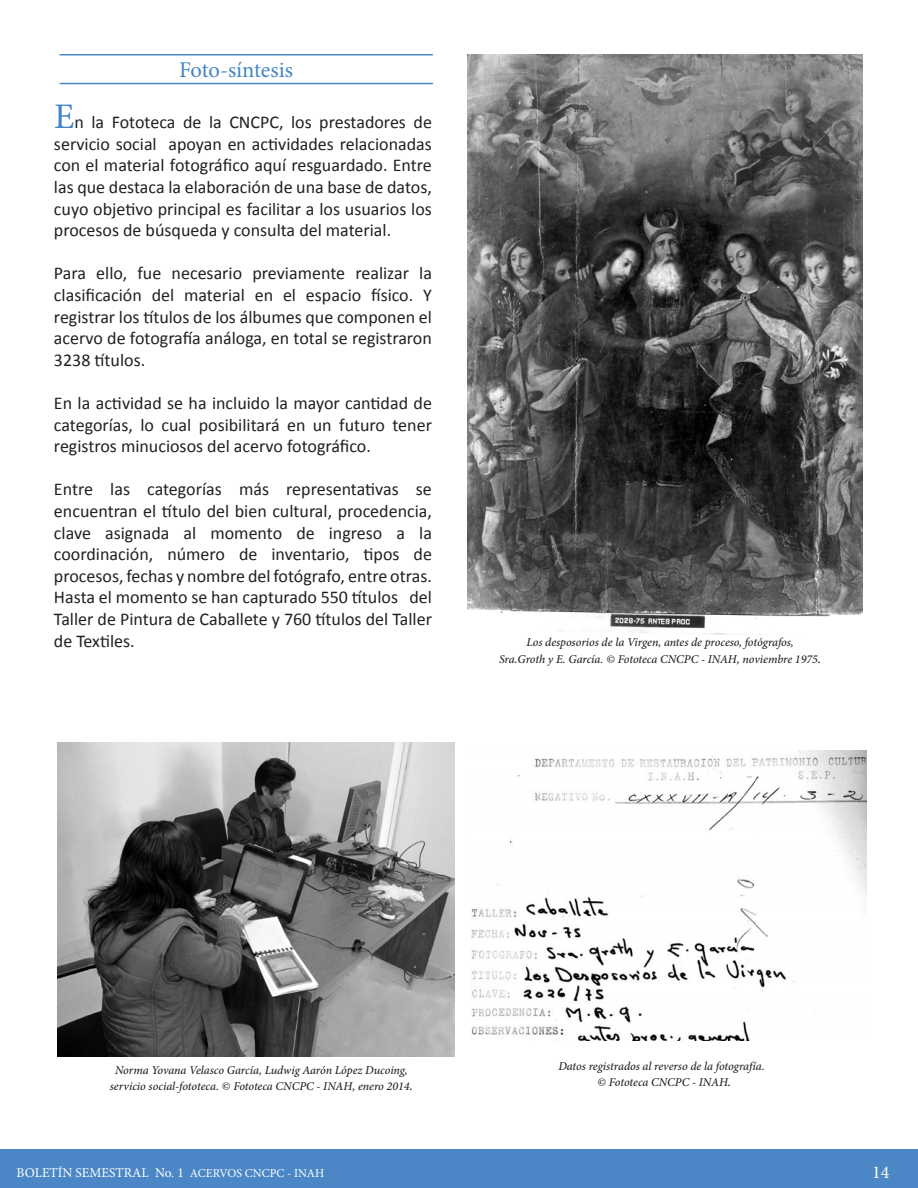
<style>
.page{position:relative;width:918px;height:1188px;background:#fff}
.page>*{position:absolute;margin:0;border:0;box-sizing:border-box;transform-origin:0 0}
.t1{font:22.5px "Minion Pro";letter-spacing:-.005em;color:#4485c6}
.t2{font:18px/21.6px "Calibri";color:#231f20;text-align:justify}
.t3{font:18px "Minion Pro";color:#fff}
.t4{font:13.5px "Minion Pro Regular 2";color:#fff}
.t5{font:italic 500 12px "Minion Pro";letter-spacing:-.005em;color:#231f20}
.s1{font-family:"Minion Pro";font-size:36px;color:#4485c6}
.s2{font-family:"Calibri 2"}
.s3{font-size:13.5px}
.s4{font-size:12px}
</style>
<div class="page">
<div style="left:0;top:1149px;width:918px;height:39px;background:#4b86c6"></div>
<hr style="left:60px;top:83px;width:373px;height:1px;background:#4b86c6">
<hr style="left:60px;top:54px;width:373px;height:2px;background:#4b86c6">
<img style="left:58px;top:743px;width:396px;height:314px">
<img style="left:468px;top:54px;width:395px;height:581px">
<img style="left:471px;top:750px;width:395px;height:290px">
<p class="t1" style="left:179px;top:55px;width:115px">Foto-síntesis</p>
<p class="t2" style="left:54px;top:111px;width:379px"><span class="s1">E</span><span class="s2">n la Fototeca de la CNCPC, los prestadores de </span>servicio social apoyan en actividades relacionadas con el material fotográfico aquí resguardado. Entre las que destaca la elaboración de una base de datos, cuyo objetivo principal es facilitar a los usuarios los procesos de búsqueda y consulta del material.</p>
<p class="t2" style="left:54px;top:263px;width:379px">Para ello, fue necesario previamente realizar la clasificación del material en el espacio físico. Y registrar los títulos de los álbumes que componen el acervo de fotografía análoga, en total se registraron 3238 títulos.</p>
<p class="t2" style="left:54px;top:392px;width:379px">En la actividad se ha incluido la mayor cantidad de categorías, lo cual posibilitará en un futuro tener registros minuciosos del acervo fotográfico.</p>
<p class="t2" style="left:54px;top:479px;width:380px">Entre las categorías más representativas se encuentran el título del bien cultural, procedencia, <span class="s2">clave asignada al momento de ingreso a la </span>coordinación, número de inventario, tipos de procesos, fechas y nombre del fotógrafo, entre otras.<br>Hasta el momento se han capturado 550 títulos del Taller de Pintura de Caballete y 760 títulos del Taller de Textiles.</p>
<p class="t5" style="left:526px;top:634px;width:269px">Los desposorios de la Virgen, antes de proceso, fotógrafos,</p>
<p class="t5" style="left:499px;top:651px;width:324px">Sra.Groth y E. García. © Fototeca CNCPC - INAH, noviembre 1975<span class="s3">.</span></p>
<p class="t5" style="left:115px;top:1062px;width:294px">Norma Yovana Velasco García, Ludwig Aarón López Ducoing,</p>
<p class="t5" style="left:110px;top:1078px;width:305px">servicio social-fototeca. © Fototeca CNCPC - INAH, enero 2014<span class="s3">.</span></p>
<p class="t5" style="left:558px;top:1057px;width:208px">Datos registrados al reverso de la fotografía.</p>
<p class="t5" style="left:598px;top:1074px;width:135px">© Fototeca CNCPC - INAH<span class="s3">.</span></p>
<p class="t4" style="left:17px;top:1164px;width:309px">BOLETÍN SEMESTRAL No. 1 <span class="s4">ACERVOS CNCPC - INAH</span></p>
<p class="t3" style="left:872px;top:1160px;width:19px">14</p>
</div>
